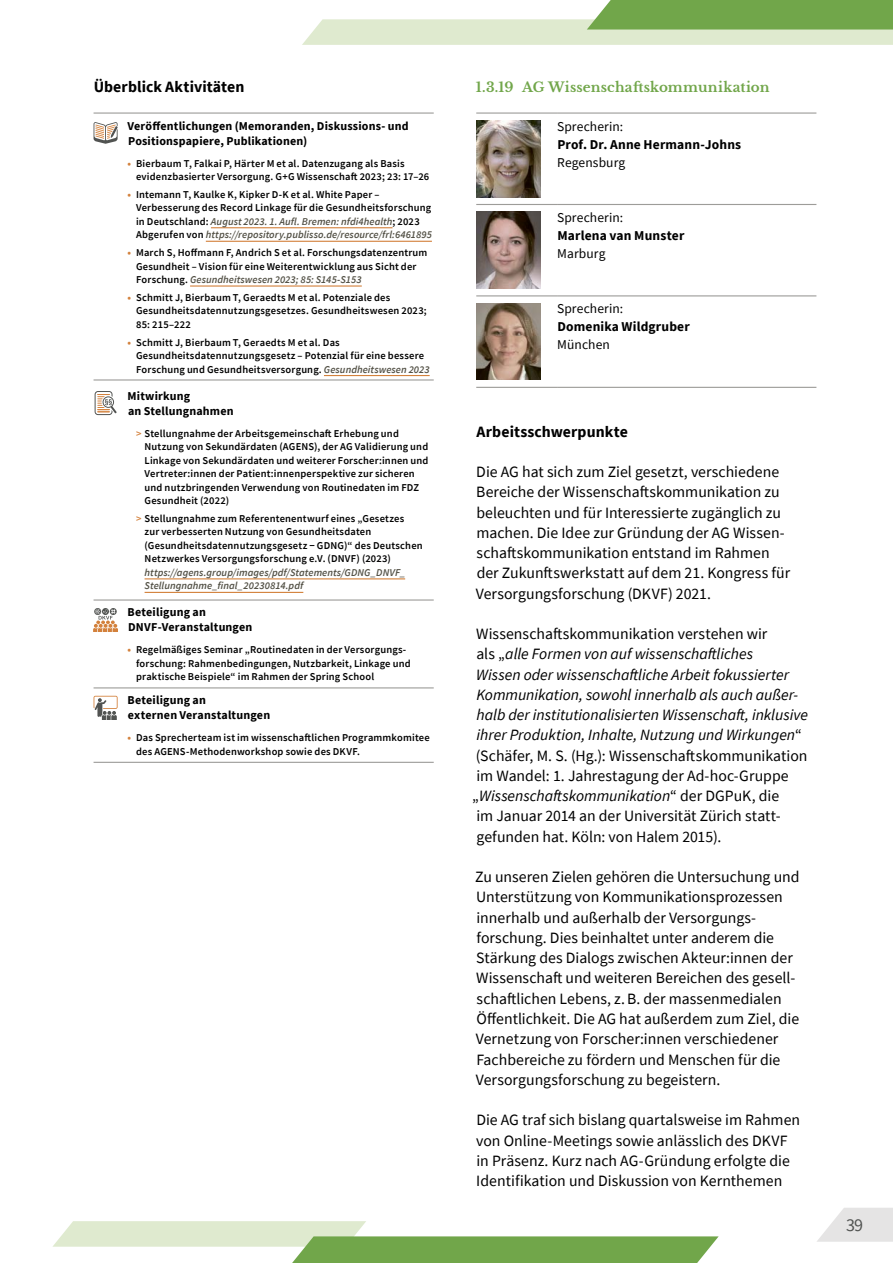
<style>
.page{position:relative;width:893px;height:1263px;background:#fff}
.page>*{position:absolute;margin:0;border:0;box-sizing:border-box;transform-origin:0 0}
.t1{font:18px "Source Sans Pro";color:#515351}
.t2{font:15.75px/20.2px "Source Sans Pro";color:#000}
.t3{font:italic 15.75px/20.2px "Source Sans Pro";color:#000}
.t4{font:700 15.75px "Source Sans Pro";letter-spacing:.005em;color:#000}
.t5{font:700 13.5px "Source Sans Pro";letter-spacing:.01em;color:#000}
.t6{font:13.5px "Source Sans Pro";letter-spacing:.005em;color:#000}
.t7{font:700 13.5px "Libre Baskerville";letter-spacing:.01em;color:#71a64a}
.t8{font:700 12px/15px "Source Sans Pro";letter-spacing:.015em;color:#000}
.t9{font:600 10.5px/13.5px "Source Sans Pro";letter-spacing:.015em;color:#000}
.t10{font:italic 600 10.5px/13.5px "Source Sans Pro";letter-spacing:.005em;color:#535146}
.s1{font-weight:700;color:#d3813c}
.s2{font-style:italic;color:#535146}
.s3{color:#d3813c}
.s4{font-style:normal}
</style>
<div class="page">
<svg style="left:817px;top:1208px;width:76px;height:34px"></svg>
<hr style="left:94px;top:112px;width:340px;height:2px;background:#9d9c99">
<hr style="left:94px;top:379px;width:340px;height:2px;background:#9d9c99">
<hr style="left:94px;top:599px;width:340px;height:2px;background:#9d9c99">
<hr style="left:94px;top:687px;width:340px;height:1px;background:#9d9c99">
<hr style="left:94px;top:762px;width:340px;height:1px;background:#9d9c99">
<hr style="left:211px;top:227px;width:182px;height:1px;background:#d3813c">
<hr style="left:206px;top:241px;width:226px;height:1px;background:#d3813c">
<hr style="left:190px;top:285px;width:172px;height:2px;background:#d3813c">
<hr style="left:324px;top:375px;width:106px;height:1px;background:#d3813c">
<svg style="left:94px;top:122px;width:24px;height:22px"></svg>
<hr style="left:145px;top:578px;width:260px;height:1px;background:#d3813c">
<hr style="left:145px;top:592px;width:158px;height:1px;background:#d3813c">
<svg style="left:95px;top:391px;width:22px;height:24px"></svg>
<svg style="left:94px;top:608px;width:24px;height:24px"></svg>
<svg style="left:94px;top:696px;width:24px;height:24px"></svg>
<hr style="left:476px;top:112px;width:81px;height:2px;background:#9d9c99">
<hr style="left:557px;top:112px;width:259px;height:2px;background:#9d9c99">
<hr style="left:476px;top:204px;width:81px;height:1px;background:#9d9c99">
<hr style="left:557px;top:204px;width:259px;height:1px;background:#9d9c99">
<hr style="left:476px;top:295px;width:81px;height:1px;background:#9d9c99">
<hr style="left:557px;top:295px;width:259px;height:1px;background:#9d9c99">
<hr style="left:476px;top:387px;width:81px;height:1px;background:#9d9c99">
<hr style="left:557px;top:387px;width:259px;height:1px;background:#9d9c99">
<img style="left:476px;top:120px;width:64px;height:77px">
<img style="left:476px;top:212px;width:64px;height:76px">
<img style="left:476px;top:303px;width:64px;height:77px">
<svg style="left:302px;top:0;width:591px;height:45px"></svg>
<svg style="left:53px;top:1221px;width:666px;height:42px"></svg>
<h2 class="t4" style="left:94px;top:76px;width:152px">Überblick Aktivitäten</h2>
<p class="t8" style="left:128px;top:118px;width:283px">Veröffentlichungen (Memoranden, Diskussions- und<br>Positionspapiere, Publikationen)</p>
<p class="t9" style="left:136px;top:156px;width:295px;text-indent:-9px"><span class="s1">•</span> Bierbaum T, Falkai P, Härter M et al. Datenzugang als Basis evidenzbasierter Versorgung. G+G Wissenschaft 2023; 23: 17–26</p>
<p class="t9" style="left:136px;top:187px;width:297px;text-indent:-9px"><span class="s1">•</span> Intemann T, Kaulke K, Kipker D-K et al. White Paper – Verbesserung des Record Linkage für die Gesundheitsforschung in Deutschland: <span class="s2">August 2023. 1. Aufl. Bremen: nfdi4health</span>; 2023<br>Abgerufen von <span class="s2">https://repository.publisso.de/resource/frl:6461895</span></p>
<p class="t9" style="left:136px;top:246px;width:293px;text-indent:-9px"><span class="s1">•</span> March S, Hoffmann F, Andrich S et al. Forschungsdatenzentrum<br>Gesundheit – Vision für eine Weiterentwicklung aus Sicht der<br>Forschung. <span class="s2">Gesundheitswesen 2023; 85: S145-S153</span></p>
<p class="t9" style="left:136px;top:290px;width:292px;text-indent:-9px"><span class="s1">•</span> Schmitt J, Bierbaum T, Geraedts M et al. Potenziale des<br>Gesundheitsdatennutzungsgesetzes. Gesundheitswesen 2023;<br>85: 215–222</p>
<p class="t9" style="left:136px;top:335px;width:295px;text-indent:-9px"><span class="s1">•</span> Schmitt J, Bierbaum T, Geraedts M et al. Das<br>Gesundheitsdatennutzungsgesetz – Potenzial für eine bessere<br>Forschung und Gesundheitsversorgung. <span class="s2">Gesundheitswesen 2023</span></p>
<p class="t8" style="left:128px;top:388px;width:108px">Mitwirkung<br>an Stellungnahmen</p>
<p class="t9" style="left:145px;top:426px;width:285px;text-indent:-9px"><span class="s3">&gt;</span> Stellungnahme der Arbeitsgemeinschaft Erhebung und Nutzung von Sekundärdaten (AGENS), der AG Validierung und Linkage von Sekundärdaten und weiterer Forscher:innen und Vertreter:innen der Patient:innenperspektive zur sicheren und nutzbringenden Verwendung von Routinedaten im FDZ Gesundheit (2022)</p>
<p class="t9" style="left:145px;top:511px;width:280px;text-indent:-9px"><span class="s3">&gt;</span> Stellungnahme zum Referentenentwurf eines „Gesetzes<br>zur verbesserten Nutzung von Gesundheitsdaten (Gesundheitsdatennutzungsgesetz − GDNG)“ des Deutschen Netzwerkes Versorgungsforschung e.V. (DNVF) (2023)</p>
<p class="t10" style="left:145px;top:565px;width:262px">https://agens.group/images/pdf/Statements/GDNG_DNVF_<br>Stellungnahme_final_20230814.pdf</p>
<p class="t8" style="left:128px;top:605px;width:126px">Beteiligung an<br>DNVF-Veranstaltungen</p>
<p class="t9" style="left:136px;top:643px;width:276px;text-indent:-9px"><span class="s1">•</span> Regelmäßiges Seminar „Routinedaten in der Versorgungs&shy;forschung: Rahmenbedingungen, Nutzbarkeit, Linkage und praktische Beispiele“ im Rahmen der Spring School</p>
<p class="t8" style="left:128px;top:693px;width:144px">Beteiligung an<br>externen Veranstaltungen</p>
<p class="t9" style="left:136px;top:731px;width:295px;text-indent:-9px"><span class="s1">•</span> Das Sprecherteam ist im wissenschaftlichen Programmkomitee des AGENS-Methodenworkshop sowie des DKVF.</p>
<p class="t7" style="left:476px;top:79px;width:295px">1.3.19 AG Wissenschaftskommunikation</p>
<p class="t6" style="left:557px;top:118px;width:68px">Sprecherin:</p>
<p class="t5" style="left:557px;top:135px;width:185px">Prof. Dr. Anne Hermann-Johns</p>
<p class="t6" style="left:557px;top:154px;width:70px">Regensburg</p>
<p class="t6" style="left:557px;top:209px;width:68px">Sprecherin:</p>
<p class="t5" style="left:557px;top:226px;width:128px">Marlena van Munster</p>
<p class="t6" style="left:557px;top:245px;width:50px">Marburg</p>
<p class="t6" style="left:557px;top:300px;width:68px">Sprecherin:</p>
<p class="t5" style="left:557px;top:318px;width:134px">Domenika Wildgruber</p>
<p class="t6" style="left:557px;top:336px;width:54px">München</p>
<h2 class="t4" style="left:477px;top:421px;width:153px">Arbeitsschwerpunkte</h2>
<p class="t2" style="left:476px;top:462px;width:316px">Die AG hat sich zum Ziel gesetzt, verschiedene Bereiche der Wissenschaftskommunikation zu beleuchten und für Interessierte zugänglich zu machen. Die Idee zur Gründung der AG Wissen&shy;schaftskommunikation entstand im Rahmen der Zukunftswerkstatt auf dem 21. Kongress für Versorgungsforschung (DKVF) 2021.</p>
<p class="t3" style="left:472px;top:624px;width:337px"><span class="s4">Wissenschaftskommunikation verstehen wir<br>als „</span>alle Formen von auf wissenschaftliches<br>Wissen oder wissenschaftliche Arbeit fokussierter Kommunikation, sowohl innerhalb als auch außer&shy;halb der institutionalisierten Wissenschaft, inklusive ihrer Produktion, Inhalte, Nutzung und Wirkungen<span class="s4">“ (Schäfer, M. S. (Hg.): Wissenschaftskommunikation im Wandel: 1. Jahrestagung der Ad-hoc-Gruppe „</span>Wissenschaftskommunikation<span class="s4">“ der DGPuK, die<br>im Januar 2014 an der Universität Zürich statt&shy;gefunden hat. Köln: von Halem 2015).</span></p>
<p class="t2" style="left:475px;top:867px;width:326px">Zu unseren Zielen gehören die Untersuchung und Unterstützung von Kommunikationsprozessen innerhalb und außerhalb der Versorgungs&shy;forschung. Dies beinhaltet unter anderem die Stärkung des Dialogs zwischen Akteur:innen der Wissenschaft und weiteren Bereichen des gesell&shy;schaftlichen Lebens, z.B. der massenmedialen Öffentlichkeit. Die AG hat außerdem zum Ziel, die Vernetzung von Forscher:innen verschiedener Fachbereiche zu fördern und Menschen für die Versorgungsforschung zu begeistern.</p>
<h2 class="t2" style="left:476px;top:1110px;width:326px">Die AG traf sich bislang quartalsweise im Rahmen von Online-Meetings sowie anlässlich des DKVF in Präsenz. Kurz nach AG-Gründung erfolgte die Identifikation und Diskussion von Kernthemen</h2>
<h1 class="t1" style="left:846px;top:1214px;width:19px">39</h1>
</div>
